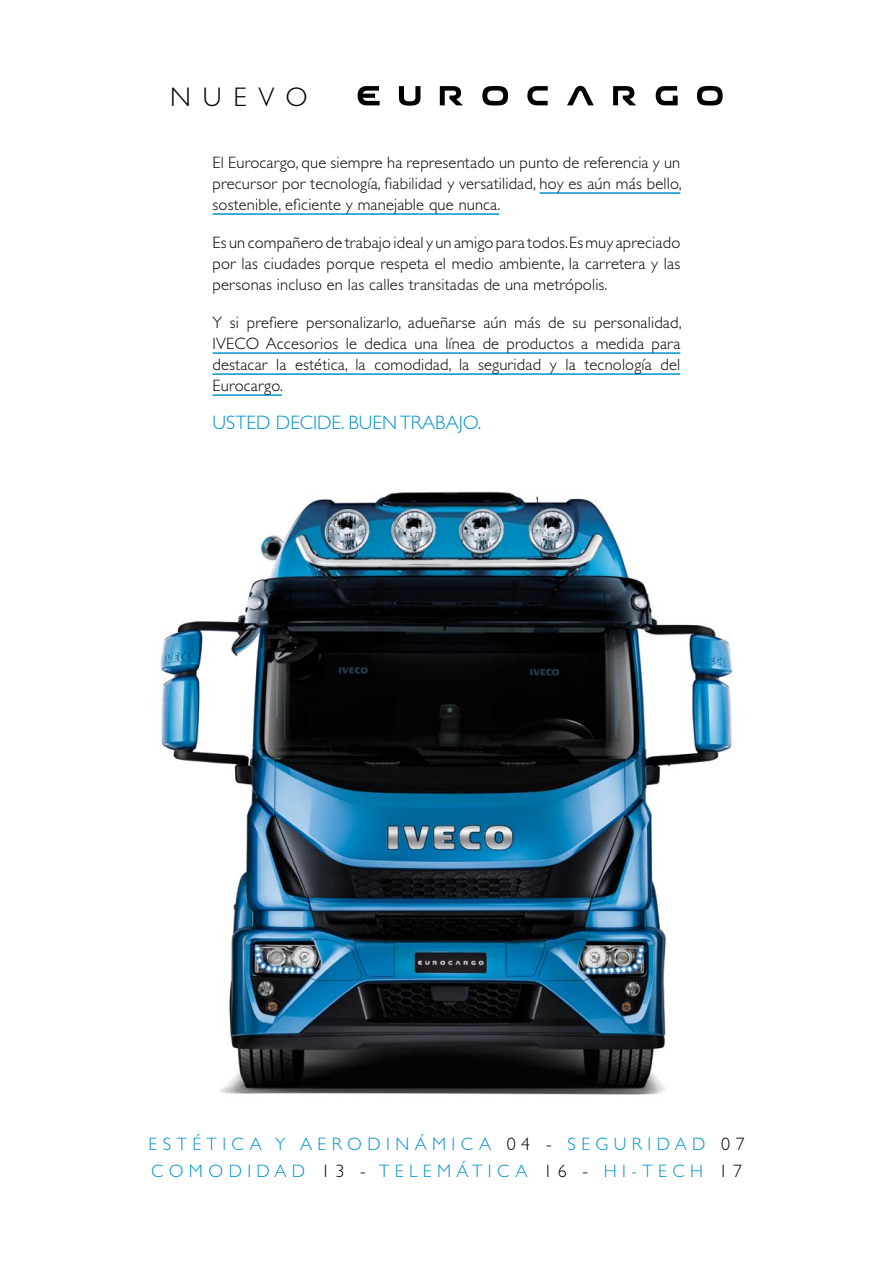
<style>
.page{position:relative;width:893px;height:1263px;background:#fff}
.page>*{position:absolute;margin:0;border:0;box-sizing:border-box;transform-origin:0 0}
.t1{font:300 27px "Gill Sans Std";color:#000}
.t2{font:300 19.5px "Gill Sans Std";color:#0092d0}
.t3{font:300 18px "Gill Sans Std";letter-spacing:.3em;color:#0092d0}
.t4{font:300 18px "Gill Sans Std";color:#000}
.t5{font:300 16.5px/21px "Gill Sans Std";letter-spacing:.01em;color:#000;text-align:justify}
.s1{color:#000}
</style>
<div class="page">
<img style="left:160px;top:491px;width:573px;height:604px">
<hr style="left:540px;top:192px;width:140px;height:2px;background:#0092d0">
<hr style="left:213px;top:213px;width:286px;height:2px;background:#0092d0">
<hr style="left:213px;top:352px;width:467px;height:2px;background:#0092d0">
<hr style="left:213px;top:373px;width:467px;height:2px;background:#0092d0">
<hr style="left:213px;top:394px;width:69px;height:2px;background:#0092d0">
<svg style="left:358px;top:86px;width:22px;height:20px"></svg>
<svg style="left:399px;top:86px;width:21px;height:20px"></svg>
<svg style="left:567px;top:86px;width:27px;height:19px"></svg>
<svg style="left:440px;top:86px;width:23px;height:19px"></svg>
<svg style="left:482px;top:86px;width:26px;height:20px"></svg>
<svg style="left:527px;top:86px;width:21px;height:19px"></svg>
<svg style="left:613px;top:86px;width:23px;height:19px"></svg>
<svg style="left:656px;top:86px;width:22px;height:20px"></svg>
<svg style="left:697px;top:86px;width:26px;height:20px"></svg>
<h1 class="t1" style="left:170px;top:81px;width:25px">nu</h1>
<h1 class="t1" style="left:233px;top:81px;width:50px">E vo</h1>
<p class="t5" style="left:213px;top:152px;width:471px">El Eurocargo, que siempre ha representado un punto de referencia y un precursor por tecnología, fiabilidad y versatilidad, hoy es aún más bello, sostenible, eficiente y manejable que nunca.</p>
<p class="t5" style="left:213px;top:232px;width:469px">Es un compañero de trabajo ideal y un amigo para todos. Es muy apreciado por las ciudades porque respeta el medio ambiente, la carretera y las personas incluso en las calles transitadas de una metrópolis.</p>
<p class="t5" style="left:213px;top:312px;width:471px">Y si prefiere personalizarlo, adueñarse aún más de su personalidad, IVECO Accesorios le dedica una línea de productos a medida para destacar la estética, la comodidad, la seguridad y la tecnología del Eurocargo.</p>
<p class="t2" style="left:213px;top:411px;width:26px">Usted</p>
<p class="t2" style="left:276px;top:411px;width:12px">decide</p>
<p class="t2" style="left:341px;top:411px;width:31px">. Buen</p>
<p class="t2" style="left:400px;top:411px;width:13px">trabajo</p>
<p class="t2" style="left:478px;top:411px;width:5px">.</p>
<p class="t3" style="left:149px;top:1134px;width:449px">ESTÉTICA Y AERODINÁMICA <span class="s1">04 -</span> Seguridad</p>
<p class="t4" style="left:721px;top:1134px;width:25px">0 7</p>
<p class="t3" style="left:151px;top:1161px;width:36px">C omodidad</p>
<p class="t3" style="left:321px;top:1161px;width:423px"><span class="s1">13 -</span> TELEMÁTICA <span class="s1">16 -</span> HI-TECH <span class="s1">17</span></p>
</div>
